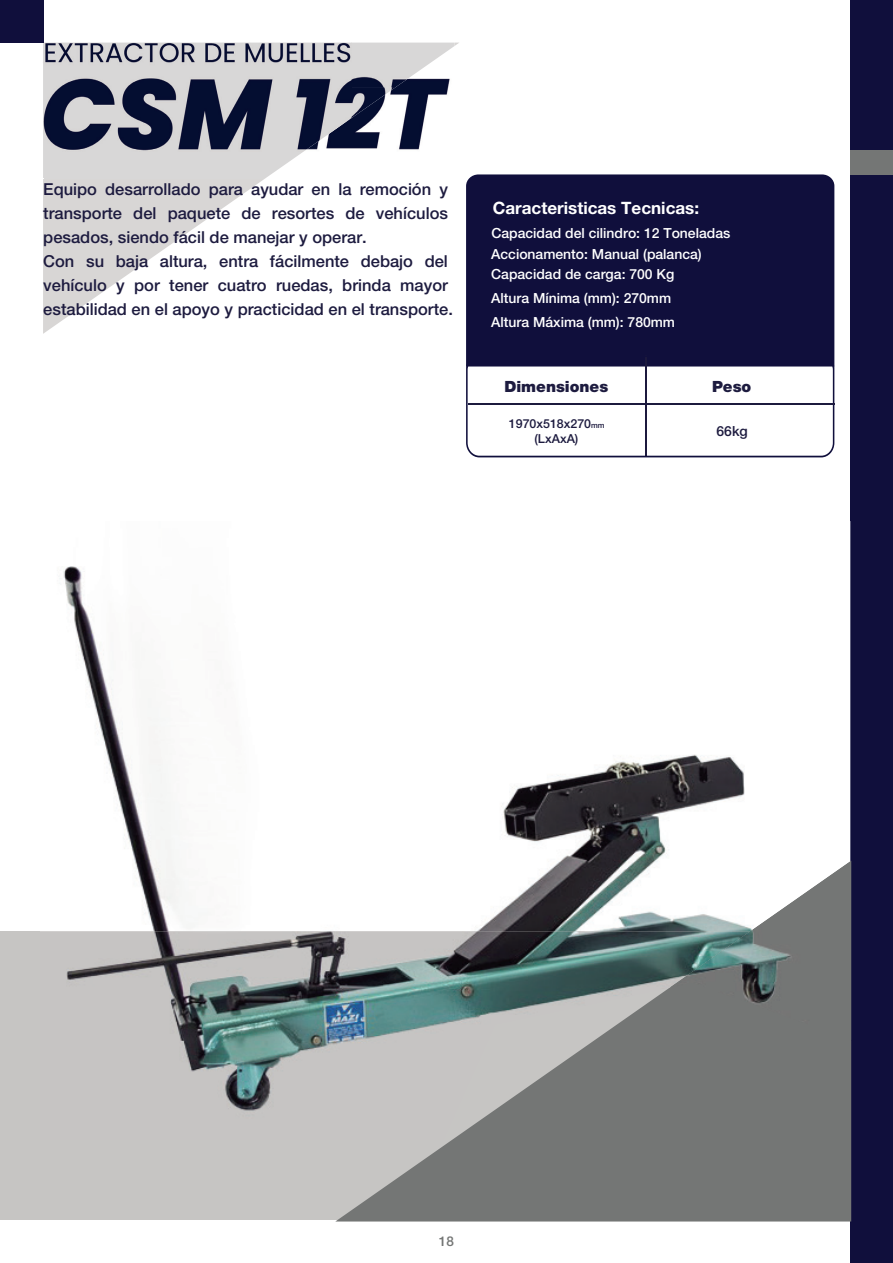
<style>
.page{position:relative;width:893px;height:1263px;background:#fff}
.page>*{position:absolute;margin:0;border:0;box-sizing:border-box;transform-origin:0 0}
.t1{font:700 17.1px "Helvetica Neue LT Std";color:#fff}
.t2{font:500 16.5px/24px "Helvetica Neue LT Std";color:#1d1b3f}
.t3{font:900 15.45px "Helvetica Neue LT Std";color:#1d1b3f}
.t4{font:500 13.95px/23.1px "Helvetica Neue LT Std";color:#fff}
.t5{font:500 13.95px "Helvetica Neue LT Std";color:#1d1b3f}
.t6{font:500 13.5px "Helvetica Neue LT Std";color:#747675}
.t7{font:500 12.45px/14.9px "Helvetica Neue LT Std";color:#1d1b3f;text-align:center}
.s1{font-size:7.8px}
</style>
<div class="page">
<div style="left:0;top:931px;width:850px;height:289px;background:#c6c5c3"></div>
<div style="left:850px;top:0;width:43px;height:1263px;background:#100f3c"></div>
<div style="left:850px;top:150px;width:43px;height:25px;background:#747675"></div>
<svg style="left:43px;top:43px;width:416px;height:291px"></svg>
<svg style="left:336px;top:1040px;width:515px;height:181px;background:#7b7d7c"></svg>
<img style="left:63px;top:566px;width:682px;height:365px">
<img style="left:40px;top:931px;width:710px;height:208px">
<img style="left:850px;top:521px;width:2px;height:521px">
<img style="left:670px;top:861px;width:181px;height:179px">
<div style="left:0;top:0;width:43px;height:43px;background:#100f3c"></div>
<div style="left:466px;top:174px;width:368px;height:181px;background:#100f3c"></div>
<svg style="left:466px;top:355px;width:368px;height:102px"></svg>
<hr style="left:468px;top:403px;width:366px;height:1px;background:#1c1a3e">
<img style="left:43px;top:17px;width:411px;height:26px">
<img style="left:352px;top:88px;width:102px;height:90px">
<img style="left:43px;top:43px;width:309px;height:135px">
<img style="left:352px;top:43px;width:102px;height:45px">
<img style="left:352px;top:87px;width:43px;height:31px">
<p class="t2" style="left:43px;top:177px;width:411px">Equipo desarrollado para ayudar en la remoción y transporte del paquete de resortes de vehículos pesados, siendo fácil de manejar y operar.<br>Con su baja altura, entra fácilmente debajo del vehículo y por tener cuatro ruedas, brinda mayor estabilidad en el apoyo y practicidad en el transporte.</p>
<p class="t1" style="left:493px;top:198px;width:208px">Caracteristicas Tecnicas:</p>
<p class="t4" style="left:491px;top:223px;width:241px;line-height:20.2px">Capacidad del cilindro: 12 Toneladas<br>Accionamento: Manual (palanca)</p>
<p class="t4" style="left:491px;top:263px;width:185px">Capacidad de carga: 700 Kg<br>Altura Mínima (mm): 270mm</p>
<p class="t4" style="left:491px;top:310px;width:185px">Altura Máxima (mm): 780mm</p>
<p class="t3" style="left:504px;top:378px;width:105px">Dimensiones</p>
<p class="t7" style="left:509px;top:416px;width:97px">1970x518x270<span class="s1">mm </span>(LxAxA)</p>
<p class="t3" style="left:712px;top:378px;width:41px">Peso</p>
<p class="t5" style="left:716px;top:423px;width:33px">66kg</p>
<p class="t6" style="left:439px;top:1233px;width:17px">18</p>
</div>
